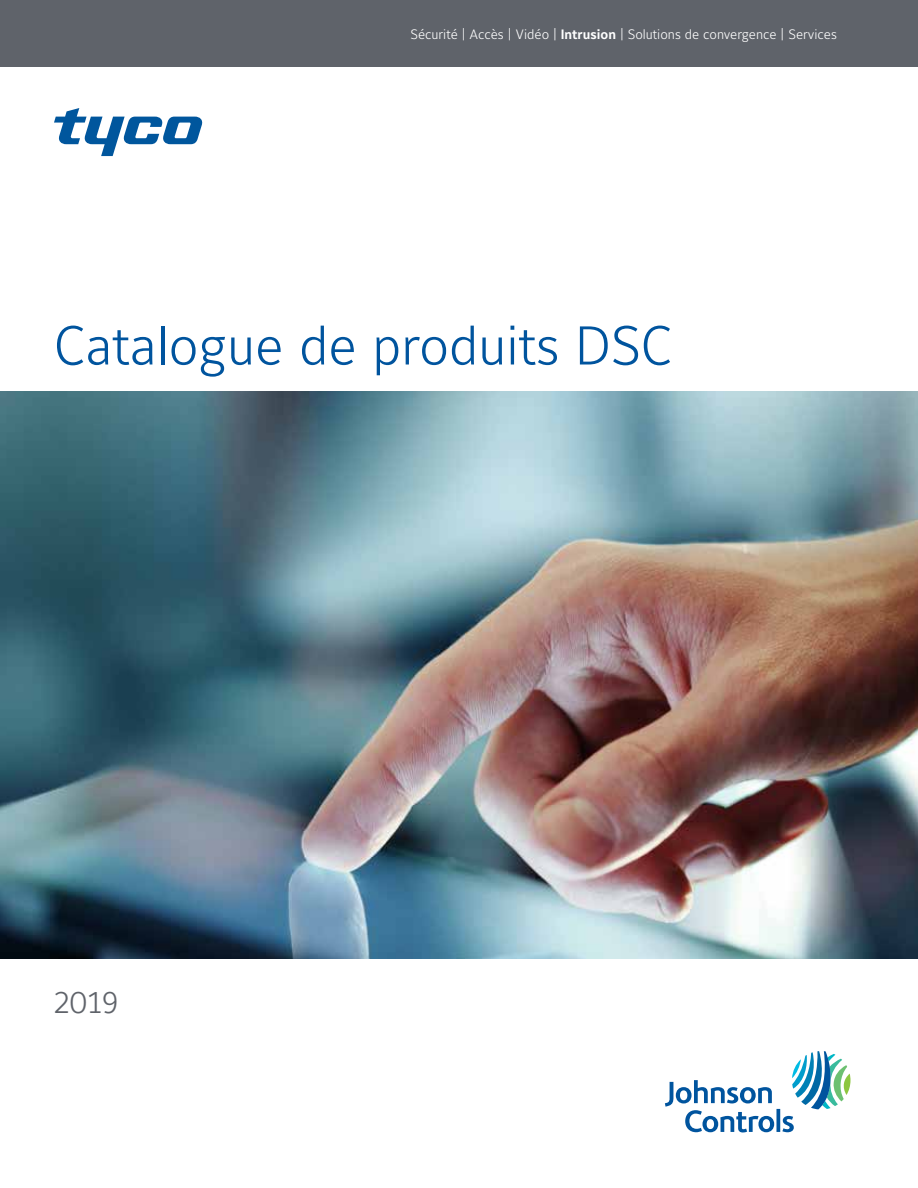
<style>
.page{position:relative;width:918px;height:1188px;background:#fff}
.page>*{position:absolute;margin:0;border:0;box-sizing:border-box;transform-origin:0 0}
.t1{font:300 54px "Maurea Jci Lf ML";color:#00549e}
.t2{font:300 31.5px "Maurea Jci Lf ML";color:#5f636a}
.t3{font:300 13.5px "Maurea Jci Lf ML";color:#fff}
.s1{font-weight:700}
</style>
<div class="page">
<div style="left:0;top:0;width:918px;height:68px;background:#5f636a"></div>
<svg style="left:665px;top:1051px;width:185px;height:81px"></svg>
<img style="left:0;top:392px;width:918px;height:566px">
<svg style="left:54px;top:108px;width:149px;height:48px"></svg>
<p class="t3" style="left:410px;top:26px;width:428px">Sécurité | Accès | Vidéo | <span class="s1">Intrusion</span> | Solutions de convergence | Services</p>
<h1 class="t1" style="left:54px;top:312px;width:620px">Catalogue de produits DSC</h1>
<h2 class="t2" style="left:54px;top:982px;width:66px">2019</h2>
</div>
